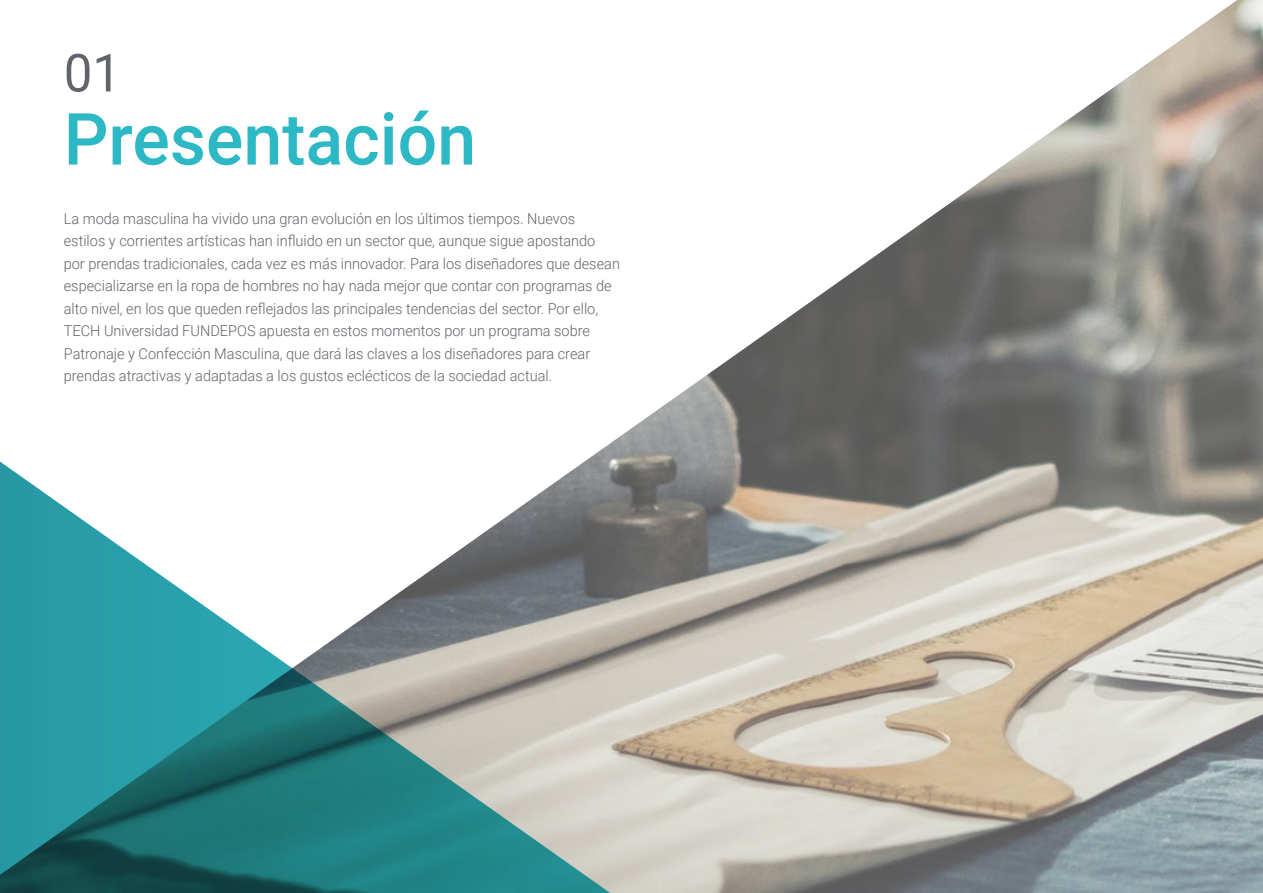
<style>
.page{position:relative;width:1263px;height:893px;background:#fff}
.page>*{position:absolute;margin:0;border:0;box-sizing:border-box;transform-origin:0 0}
.t1{font:500 72px "Roboto";color:#2db8c5}
.t2{font:52.5px "Roboto";color:#61646a}
.t3{font:300 15px/22.5px "Roboto";color:#61646a}
</style>
<div class="page">
<img style="left:607px;top:0;width:656px;height:893px">
<svg style="left:0;top:446px;width:640px;height:447px"></svg>
<h2 class="t2" style="left:64px;top:36px;width:59px">01</h2>
<h1 class="t1" style="left:64px;top:89px;width:414px">Presentación</h1>
<p class="t3" style="left:64px;top:207px;width:558px">La moda masculina ha vivido una gran evolución en los últimos tiempos. Nuevos estilos y corrientes artísticas han influido en un sector que, aunque sigue apostando por prendas tradicionales, cada vez es más innovador. Para los diseñadores que desean especializarse en la ropa de hombres no hay nada mejor que contar con programas de alto nivel, en los que queden reflejados las principales tendencias del sector. Por ello, TECH Universidad FUNDEPOS apuesta en estos momentos por un programa sobre Patronaje y Confección Masculina, que dará las claves a los diseñadores para crear prendas atractivas y adaptadas a los gustos eclécticos de la sociedad actual.</p>
</div>
